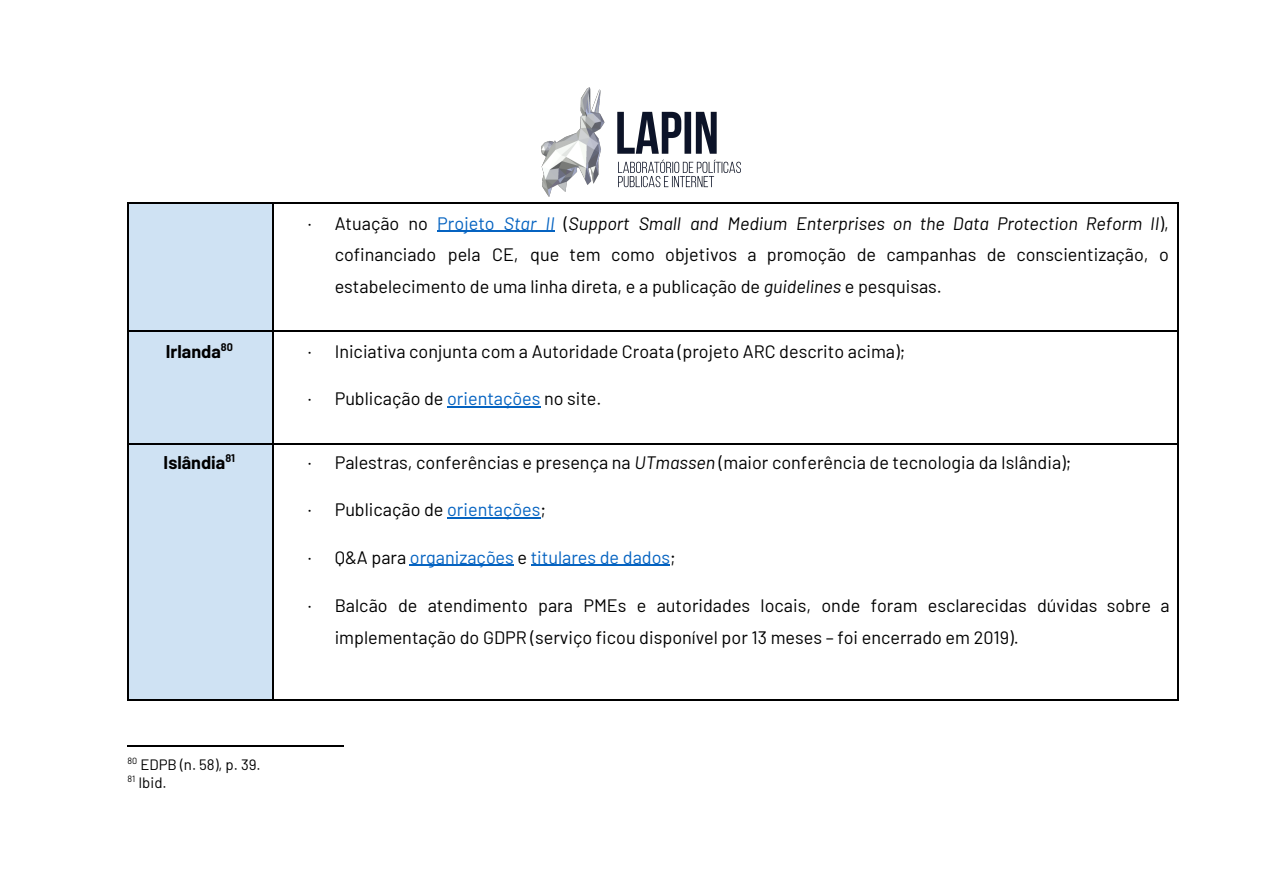
<style>
.page{position:relative;width:1265px;height:894px;background:#fff}
.page>*{position:absolute;margin:0;border:0;box-sizing:border-box;transform-origin:0 0}
.t1{font:18px/31.5px "Barlow";color:#000;text-align:justify}
.t2{font:18px "Barlow";color:#0563c1}
.t3{font:700 18px "Barlow";color:#000}
.t4{font:15px/18px "Barlow";color:#000}
.s1{color:#0563c1}
.s2{font-style:italic;color:#0563c1}
.s3{font-style:italic}
.s4{color:#000}
</style>
<div class="page">
<hr style="left:127px;top:746px;width:216px;height:1px;background:#000">
<img style="left:541px;top:87px;width:200px;height:110px">
<div style="left:127px;top:202px;width:145px;height:129px;background:#cfe2f3"></div>
<div style="left:127px;top:331px;width:145px;height:112px;background:#cfe2f3"></div>
<div style="left:127px;top:443px;width:145px;height:257px;background:#cfe2f3"></div>
<hr style="left:272px;top:700px;width:906px;height:1px;background:#000">
<hr style="left:1177px;top:443px;width:1px;height:258px;background:#000">
<hr style="left:127px;top:700px;width:146px;height:1px;background:#000">
<hr style="left:127px;top:443px;width:1px;height:258px;background:#000">
<hr style="left:272px;top:443px;width:1px;height:258px;background:#000">
<hr style="left:272px;top:443px;width:906px;height:1px;background:#000">
<hr style="left:1177px;top:331px;width:1px;height:113px;background:#000">
<hr style="left:127px;top:443px;width:146px;height:1px;background:#000">
<hr style="left:127px;top:331px;width:1px;height:113px;background:#000">
<hr style="left:272px;top:331px;width:1px;height:113px;background:#000">
<hr style="left:272px;top:202px;width:906px;height:2px;background:#000">
<hr style="left:272px;top:331px;width:906px;height:1px;background:#000">
<hr style="left:1177px;top:202px;width:1px;height:130px;background:#000">
<hr style="left:127px;top:202px;width:146px;height:2px;background:#000">
<hr style="left:127px;top:331px;width:146px;height:1px;background:#000">
<hr style="left:127px;top:202px;width:1px;height:130px;background:#000">
<hr style="left:272px;top:202px;width:1px;height:130px;background:#000">
<hr style="left:438px;top:231px;width:117px;height:1px;background:#0563c1">
<hr style="left:447px;top:406px;width:93px;height:1px;background:#0563c1">
<hr style="left:447px;top:518px;width:93px;height:1px;background:#0563c1">
<hr style="left:410px;top:565px;width:104px;height:1px;background:#0563c1">
<hr style="left:531px;top:565px;width:138px;height:1px;background:#0563c1">
<p class="t1" style="left:335px;top:207px;width:835px;text-indent:-27px">· Atuação no <span class="s1">Projeto</span> <span class="s2">Star II</span> (<span class="s3">Support Small and Medium Enterprises on the Data Protection Reform II</span>), cofinanciado pela CE, que tem como objetivos a promoção de campanhas de conscientização, o estabelecimento de uma linha direta, e a publicação de <span class="s3">guidelines</span> e pesquisas.</p>
<p class="t3" style="left:166px;top:340px;width:69px">Irlanda<sup>80</sup></p>
<p class="t1" style="left:308px;top:335px;width:599px">· Iniciativa conjunta com a Autoridade Croata (projeto ARC descrito acima);</p>
<p class="t1" style="left:308px;top:382px;width:295px">· Publicação de <span class="s1">orientações</span> no site.</p>
<p class="t3" style="left:164px;top:451px;width:73px">Islândia<sup>81</sup></p>
<p class="t1" style="left:308px;top:446px;width:765px">· Palestras, conferências e presença na <span class="s3">UTmassen</span> (maior conferência de tecnologia da Islândia);</p>
<p class="t1" style="left:308px;top:493px;width:240px">· Publicação de <span class="s1">orientações</span>;</p>
<p class="t2" style="left:308px;top:546px;width:369px"><span class="s4">· Q&amp;A para</span> organizações <span class="s4">e</span> titulares de dados<span class="s4">;</span></p>
<p class="t1" style="left:335px;top:589px;width:836px;text-indent:-27px">· Balcão de atendimento para PMEs e autoridades locais, onde foram esclarecidas dúvidas sobre a implementação do GDPR (serviço ficou disponível por 13 meses – foi encerrado em 2019).</p>
<p class="t4" style="left:128px;top:755px;width:135px"><sup>80</sup> EDPB (n. 58), p. 39.<br><sup>81</sup> Ibid.</p>
</div>
